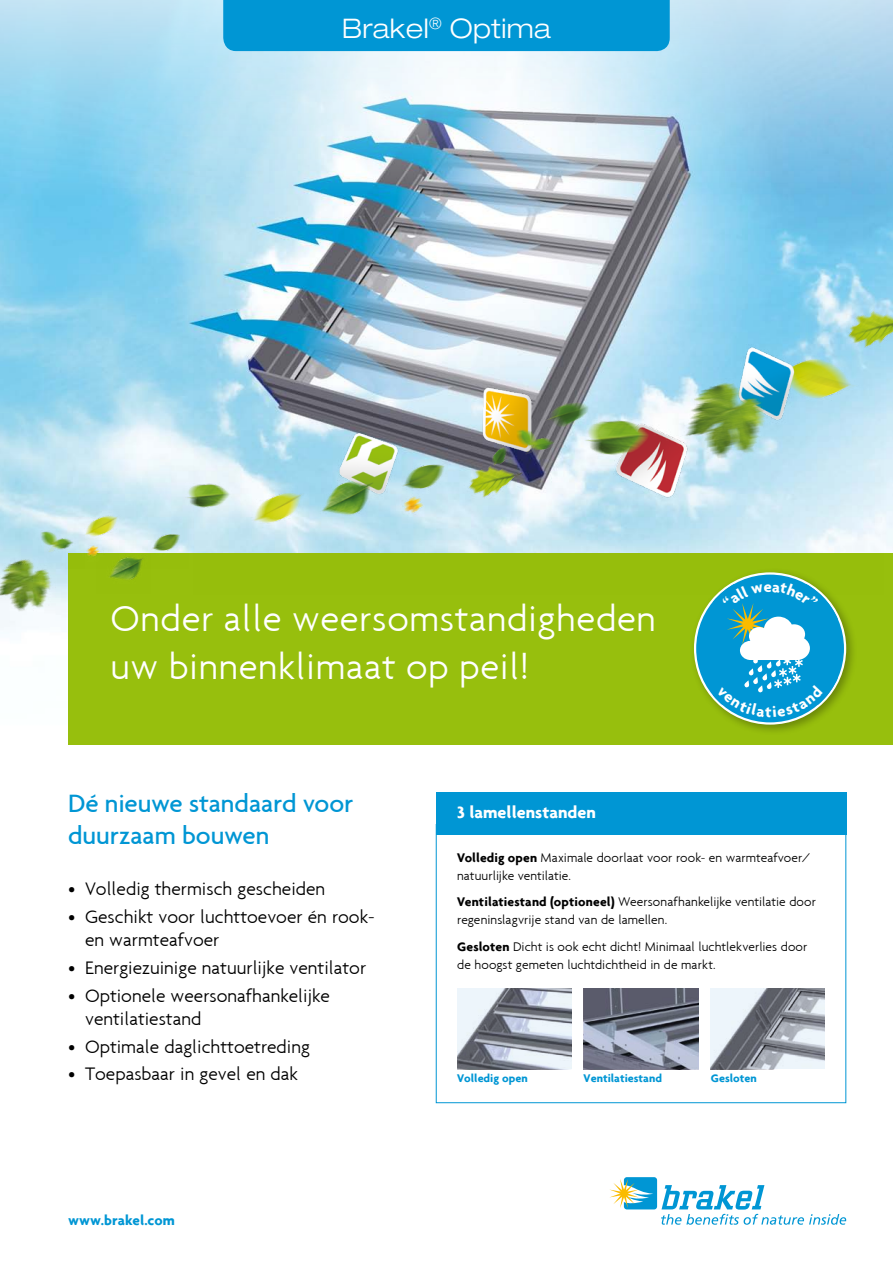
<style>
.page{position:relative;width:893px;height:1263px;background:#fff}
.page>*{position:absolute;margin:0;border:0;box-sizing:border-box;transform-origin:0 0}
.t1{font:300 39px/48px "Agenda";letter-spacing:.015em;color:#fff}
.t2{font:500 27px/32.4px "Agenda";letter-spacing:-.005em;color:#0096d4}
.t3{font:300 expanded 27px "Helvetica Neue";letter-spacing:.015em;color:#fff}
.t4{font:300 19.5px/23.4px "Agenda";color:#000}
.t5{font:700 18px "Agenda";color:#fff}
.t6{font:700 15px "Agenda";color:#0096d4}
.t7{font:300 13.5px/18px "Agenda";color:#000}
.t8{font:700 12px "Agenda";color:#0096d4}
.s1{font-weight:700}
</style>
<div class="page">
<img style="left:0;top:0;width:893px;height:824px">
<div style="left:68px;top:553px;width:825px;height:191px;background:#97bf0d"></div>
<div style="left:223px;top:0;width:447px;height:51px;background:#0096d4"></div>
<div style="left:689px;top:567px;width:168px;height:169px;background:#000;opacity:.3"></div>
<svg style="left:694px;top:572px;width:152px;height:153px"></svg>
<div style="left:696px;top:575px;width:148px;height:147px;background:#0096d4;border-radius:50%"></div>
<svg style="left:610px;top:1177px;width:236px;height:48px"></svg>
<div style="left:436px;top:793px;width:410px;height:42px;background:#0096d4"></div>
<img style="left:808px;top:287px;width:85px;height:72px">
<img style="left:193px;top:305px;width:691px;height:289px">
<img style="left:20px;top:514px;width:54px;height:35px">
<img style="left:74px;top:501px;width:59px;height:22px">
<img style="left:0;top:549px;width:66px;height:81px">
<img style="left:66px;top:523px;width:123px;height:45px">
<img style="left:170px;top:467px;width:72px;height:55px">
<img style="left:97px;top:545px;width:54px;height:35px">
<img style="left:457px;top:988px;width:115px;height:81px">
<img style="left:584px;top:988px;width:114px;height:81px">
<img style="left:710px;top:988px;width:115px;height:81px">
<svg style="left:713px;top:583px;width:125px;height:134px"></svg>
<h2 class="t3" style="left:342px;top:12px;width:210px">Brakel<sup>®</sup> Optima</h2>
<h1 class="t1" style="left:111px;top:594px;width:547px">Onder alle weersomstandigheden uw binnenklimaat op peil!</h1>
<h2 class="t2" style="left:68px;top:786px;width:287px">Dé nieuwe standaard voor duurzaam bouwen</h2>
<h3 class="t4" style="left:68px;top:877px;width:259px">• Volledig thermisch gescheiden</h3>
<h3 class="t4" style="left:85px;top:905px;width:291px;text-indent:-17px">• Geschikt voor luchttoevoer én rook&shy;en warmteafvoer</h3>
<h3 class="t4" style="left:68px;top:956px;width:300px">• Energiezuinige natuurlijke ventilator</h3>
<h3 class="t4" style="left:85px;top:983px;width:246px;text-indent:-17px">• Optionele weersonafhankelijke ventilatiestand</h3>
<h3 class="t4" style="left:68px;top:1034px;width:243px">• Optimale daglichttoetreding</h3>
<h3 class="t4" style="left:68px;top:1062px;width:231px">• Toepasbaar in gevel en dak</h3>
<p class="t6" style="left:68px;top:1211px;width:108px">www.brakel.com</p>
<h3 class="t5" style="left:457px;top:801px;width:140px">3 lamellenstanden</h3>
<p class="t7" style="left:457px;top:848px;width:355px"><span class="s1">Volledig open</span> Maximale doorlaat voor rook- en warmteafvoer/ natuurlijke ventilatie.</p>
<p class="t7" style="left:457px;top:893px;width:360px"><span class="s1">Ventilatiestand (optioneel)</span> Weersonafhankelijke ventilatie door regeninslagvrije stand van de lamellen.</p>
<p class="t7" style="left:457px;top:937px;width:352px"><span class="s1">Gesloten</span> Dicht is ook echt dicht! Minimaal luchtlekverlies door de hoogst gemeten luchtdichtheid in de markt.</p>
<p class="t8" style="left:457px;top:1071px;width:72px">Volledig open</p>
<p class="t8" style="left:584px;top:1071px;width:80px">Ventilatiestand</p>
<p class="t8" style="left:711px;top:1071px;width:47px">Gesloten</p>
</div>
